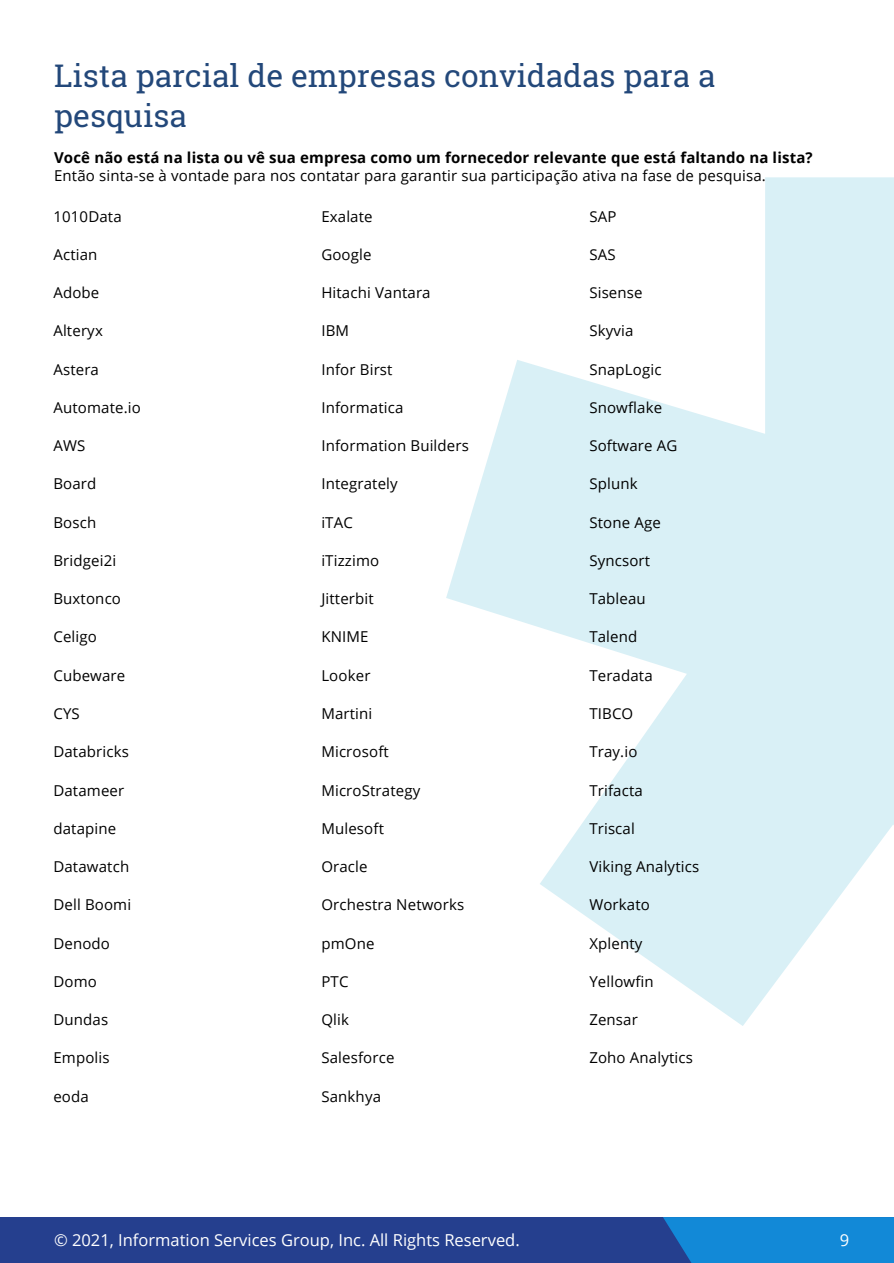
<style>
.page{position:relative;width:894px;height:1263px;background:#fff}
.page>*{position:absolute;margin:0;border:0;box-sizing:border-box;transform-origin:0 0}
.t1{font:31.5px "Roboto Slab";color:#23487a}
.t2{font:16.5px "Open Sans";color:#fff}
.bullet_level_1_no_in{font:15px/18px "Open Sans";letter-spacing:.01em;color:#000}
.s1{font-weight:700}
</style>
<div class="page">
<div style="left:0;top:1217px;width:893px;height:46px;background:#253f8e"></div>
<div style="left:663px;top:1217px;width:230px;height:46px;background:#1289d7"></div>
<svg style="left:446px;top:177px;width:447px;height:849px;fill:#d9f0f6"></svg>
<p class="t1" style="left:54px;top:54px;width:662px">Lista parcial de empresas convidadas para a</p>
<p class="t1" style="left:54px;top:94px;width:134px">pesquisa</p>
<p class="bullet_level_1_no_in" style="left:54px;top:148px;width:759px"><span class="s1">Você não está na lista ou vê sua empresa como um fornecedor relevante que está faltando na lista?<br></span>Então sinta-se à vontade para nos contatar para garantir sua participação ativa na fase de pesquisa.</p>
<p class="bullet_level_1_no_in" style="left:53px;top:207px;width:70px">1010Data</p>
<p class="bullet_level_1_no_in" style="left:53px;top:245px;width:46px">Actian</p>
<p class="bullet_level_1_no_in" style="left:53px;top:283px;width:47px">Adobe</p>
<p class="bullet_level_1_no_in" style="left:53px;top:321px;width:51px">Alteryx</p>
<p class="bullet_level_1_no_in" style="left:53px;top:360px;width:47px">Astera</p>
<p class="bullet_level_1_no_in" style="left:53px;top:398px;width:89px">Automate.io</p>
<p class="bullet_level_1_no_in" style="left:53px;top:436px;width:33px">AWS</p>
<p class="bullet_level_1_no_in" style="left:53px;top:474px;width:45px">Board</p>
<p class="bullet_level_1_no_in" style="left:53px;top:513px;width:44px">Bosch</p>
<p class="bullet_level_1_no_in" style="left:53px;top:551px;width:64px">Bridgei2i</p>
<p class="bullet_level_1_no_in" style="left:53px;top:589px;width:69px">Buxtonco</p>
<p class="bullet_level_1_no_in" style="left:53px;top:627px;width:45px">Celigo</p>
<p class="bullet_level_1_no_in" style="left:53px;top:666px;width:73px">Cubeware</p>
<p class="bullet_level_1_no_in" style="left:53px;top:704px;width:28px">CYS</p>
<p class="bullet_level_1_no_in" style="left:53px;top:742px;width:77px">Databricks</p>
<p class="bullet_level_1_no_in" style="left:53px;top:780px;width:72px">Datameer</p>
<p class="bullet_level_1_no_in" style="left:53px;top:819px;width:64px">datapine</p>
<p class="bullet_level_1_no_in" style="left:53px;top:857px;width:77px">Datawatch</p>
<p class="bullet_level_1_no_in" style="left:53px;top:895px;width:79px">Dell Boomi</p>
<p class="bullet_level_1_no_in" style="left:53px;top:933px;width:58px">Denodo</p>
<p class="bullet_level_1_no_in" style="left:53px;top:972px;width:45px">Domo</p>
<p class="bullet_level_1_no_in" style="left:53px;top:1010px;width:56px">Dundas</p>
<p class="bullet_level_1_no_in" style="left:53px;top:1048px;width:58px">Empolis</p>
<p class="bullet_level_1_no_in" style="left:53px;top:1086px;width:37px">eoda</p>
<p class="bullet_level_1_no_in" style="left:321px;top:207px;width:53px">Exalate</p>
<p class="bullet_level_1_no_in" style="left:321px;top:245px;width:52px">Google</p>
<p class="bullet_level_1_no_in" style="left:321px;top:283px;width:111px">Hitachi Vantara</p>
<p class="bullet_level_1_no_in" style="left:321px;top:321px;width:29px">IBM</p>
<p class="bullet_level_1_no_in" style="left:321px;top:360px;width:73px">Infor Birst</p>
<p class="bullet_level_1_no_in" style="left:321px;top:398px;width:84px">Informatica</p>
<p class="bullet_level_1_no_in" style="left:321px;top:436px;width:149px">Information Builders</p>
<p class="bullet_level_1_no_in" style="left:321px;top:474px;width:78px">Integrately</p>
<p class="bullet_level_1_no_in" style="left:321px;top:513px;width:33px">iTAC</p>
<p class="bullet_level_1_no_in" style="left:321px;top:551px;width:59px">iTizzimo</p>
<p class="bullet_level_1_no_in" style="left:321px;top:589px;width:54px">Jitterbit</p>
<p class="bullet_level_1_no_in" style="left:321px;top:627px;width:49px">KNIME</p>
<p class="bullet_level_1_no_in" style="left:321px;top:666px;width:51px">Looker</p>
<p class="bullet_level_1_no_in" style="left:321px;top:704px;width:52px">Martini</p>
<p class="bullet_level_1_no_in" style="left:321px;top:742px;width:69px">Microsoft</p>
<p class="bullet_level_1_no_in" style="left:321px;top:780px;width:100px">MicroStrategy</p>
<p class="bullet_level_1_no_in" style="left:321px;top:819px;width:64px">Mulesoft</p>
<p class="bullet_level_1_no_in" style="left:321px;top:857px;width:48px">Oracle</p>
<p class="bullet_level_1_no_in" style="left:321px;top:895px;width:144px">Orchestra Networks</p>
<p class="bullet_level_1_no_in" style="left:321px;top:933px;width:55px">pmOne</p>
<p class="bullet_level_1_no_in" style="left:321px;top:972px;width:29px">PTC</p>
<p class="bullet_level_1_no_in" style="left:321px;top:1010px;width:29px">Qlik</p>
<p class="bullet_level_1_no_in" style="left:321px;top:1048px;width:75px">Salesforce</p>
<p class="bullet_level_1_no_in" style="left:321px;top:1086px;width:61px">Sankhya</p>
<p class="bullet_level_1_no_in" style="left:589px;top:207px;width:29px">SAP</p>
<p class="bullet_level_1_no_in" style="left:589px;top:245px;width:28px">SAS</p>
<p class="bullet_level_1_no_in" style="left:589px;top:283px;width:55px">Sisense</p>
<p class="bullet_level_1_no_in" style="left:589px;top:321px;width:46px">Skyvia</p>
<p class="bullet_level_1_no_in" style="left:589px;top:360px;width:74px">SnapLogic</p>
<p class="bullet_level_1_no_in" style="left:589px;top:398px;width:74px">Snowflake</p>
<p class="bullet_level_1_no_in" style="left:589px;top:436px;width:90px">Software AG</p>
<p class="bullet_level_1_no_in" style="left:589px;top:474px;width:50px">Splunk</p>
<p class="bullet_level_1_no_in" style="left:589px;top:513px;width:73px">Stone Age</p>
<p class="bullet_level_1_no_in" style="left:589px;top:551px;width:62px">Syncsort</p>
<p class="bullet_level_1_no_in" style="left:589px;top:589px;width:58px">Tableau</p>
<p class="bullet_level_1_no_in" style="left:589px;top:627px;width:49px">Talend</p>
<p class="bullet_level_1_no_in" style="left:589px;top:666px;width:65px">Teradata</p>
<p class="bullet_level_1_no_in" style="left:589px;top:704px;width:45px">TIBCO</p>
<p class="bullet_level_1_no_in" style="left:589px;top:742px;width:50px">Tray.io</p>
<p class="bullet_level_1_no_in" style="left:589px;top:780px;width:55px">Trifacta</p>
<p class="bullet_level_1_no_in" style="left:589px;top:819px;width:47px">Triscal</p>
<p class="bullet_level_1_no_in" style="left:589px;top:857px;width:111px">Viking Analytics</p>
<p class="bullet_level_1_no_in" style="left:589px;top:895px;width:62px">Workato</p>
<p class="bullet_level_1_no_in" style="left:589px;top:933px;width:55px">Xplenty</p>
<p class="bullet_level_1_no_in" style="left:589px;top:972px;width:66px">Yellowfin</p>
<p class="bullet_level_1_no_in" style="left:589px;top:1010px;width:50px">Zensar</p>
<p class="bullet_level_1_no_in" style="left:589px;top:1048px;width:105px">Zoho Analytics</p>
<p class="t2" style="left:54px;top:1229px;width:467px">© 2021, Information Services Group, Inc. All Rights Reserved.</p>
<p class="t2" style="left:839px;top:1229px;width:11px">9</p>
</div>
